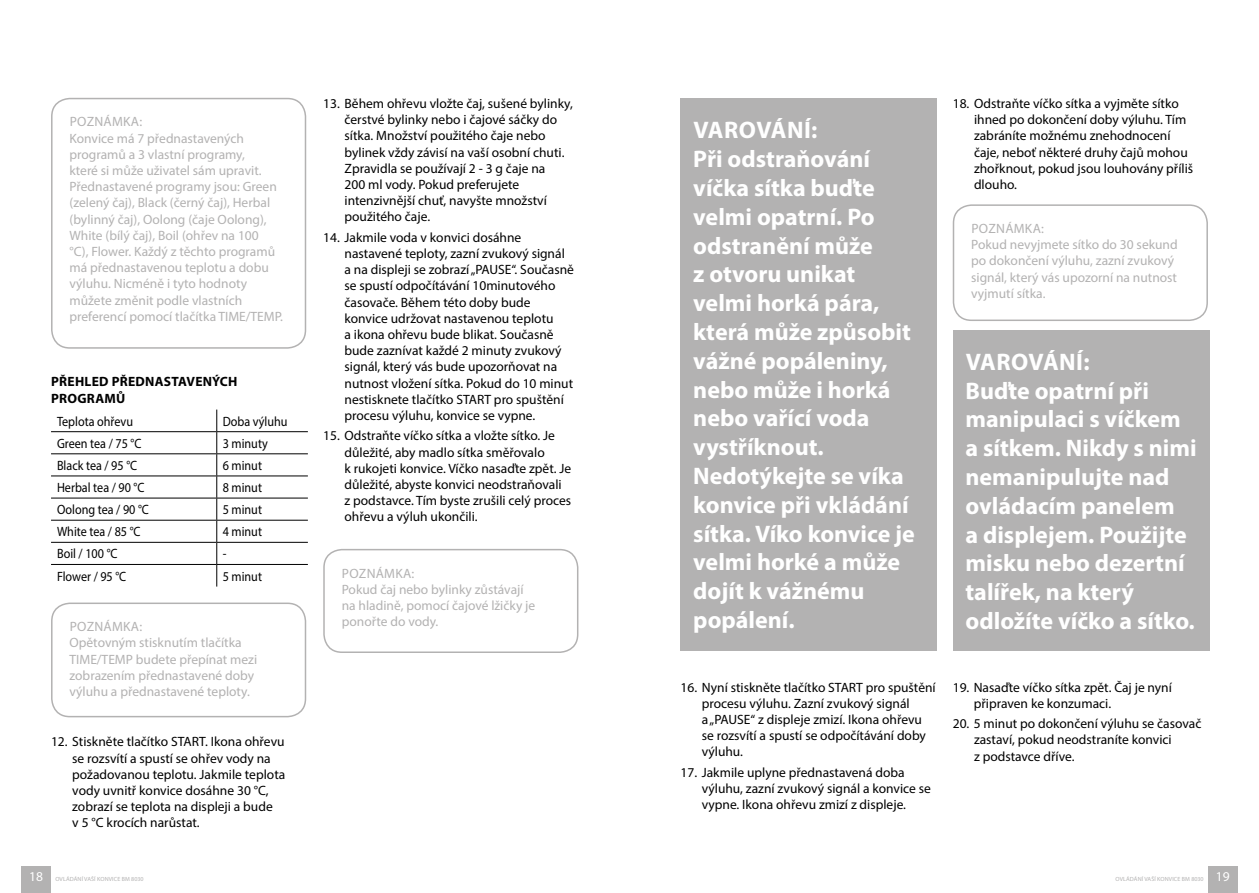
<style>
.page{position:relative;width:1259px;height:893px;background:#fff}
.page>*{position:absolute;margin:0;border:0;box-sizing:border-box;transform-origin:0 0}
.t1{font:700 24px/28.8px "Myriad Pro";color:#fff}
.t2{font:13.5px/16.2px "Myriad Pro";color:#000}
.t3{font:13.5px/16.2px "Myriad Pro";color:#b3b2b2}
.t4{font:13.5px "Myriad Pro";color:#000;scale:.9 1}
.t5{font:700 13.5px "Myriad Pro";color:#000}
.t6{font:13.5px "Myriad Pro";color:#fff}
.t7{font:6px "Myriad Pro";letter-spacing:.02em;color:#b3b2b2}
</style>
<div class="page">
<div style="left:21px;top:866px;width:30px;height:27px;background:#b3b2b2"></div>
<div style="left:1208px;top:866px;width:29px;height:27px;background:#b3b2b2"></div>
<div style="left:51px;top:98px;width:255px;height:251px;border:2px solid #b3b2b2;border-radius:18px"></div>
<hr style="left:51px;top:431px;width:166px;height:1px;background:#000">
<hr style="left:217px;top:431px;width:91px;height:1px;background:#000">
<hr style="left:51px;top:453px;width:166px;height:1px;background:#000">
<hr style="left:217px;top:453px;width:91px;height:1px;background:#000">
<hr style="left:51px;top:476px;width:166px;height:1px;background:#000">
<hr style="left:217px;top:476px;width:91px;height:1px;background:#000">
<hr style="left:51px;top:498px;width:166px;height:1px;background:#000">
<hr style="left:217px;top:498px;width:91px;height:1px;background:#000">
<hr style="left:51px;top:520px;width:166px;height:1px;background:#000">
<hr style="left:217px;top:520px;width:91px;height:1px;background:#000">
<hr style="left:51px;top:542px;width:166px;height:1px;background:#000">
<hr style="left:217px;top:542px;width:91px;height:1px;background:#000">
<hr style="left:51px;top:564px;width:166px;height:1px;background:#000">
<hr style="left:217px;top:564px;width:91px;height:1px;background:#000">
<svg style="left:216px;top:410px;width:1px;height:177px"></svg>
<div style="left:51px;top:603px;width:255px;height:114px;border:2px solid #b3b2b2;border-radius:18px"></div>
<div style="left:323px;top:549px;width:255px;height:104px;border:2px solid #b3b2b2;border-radius:18px"></div>
<div style="left:680px;top:98px;width:257px;height:553px;background:#b3b2b2"></div>
<div style="left:952px;top:204px;width:256px;height:117px;border:2px solid #b3b2b2;border-radius:18px"></div>
<div style="left:952px;top:330px;width:257px;height:321px;background:#b3b2b2"></div>
<p class="t3" style="left:70px;top:114px;width:17px">Pozn</p>
<p class="t3" style="left:104px;top:114px;width:19px">ámka</p>
<p class="t3" style="left:70px;top:114px;width:215px;text-indent:70px">:<br>Konvice má 7 přednastavených programů a 3 vlastní programy,<br>které si může uživatel sám upravit.<br>Přednastavené programy jsou: Green (zelený čaj), Black (černý čaj), Herbal (bylinný čaj), Oolong (čaje Oolong),<br>White (bílý čaj), Boil (ohřev na 100<br>°C), Flower. Každý z těchto programů má přednastavenou teplotu a dobu výluhu. Nicméně i tyto hodnoty můžete změnit podle vlastních preferencí pomocí tlačítka TIME/TEMP.</p>
<p class="t5" style="left:51px;top:373px;width:18px">Přehled</p>
<p class="t5" style="left:112px;top:373px;width:10px">přednastavených</p>
<p class="t5" style="left:51px;top:389px;width:11px">programů</p>
<p class="t4" style="left:57px;top:413px;width:86px">Teplota ohřevu</p>
<p class="t4" style="left:223px;top:413px;width:74px">Doba výluhu</p>
<p class="t4" style="left:57px;top:435px;width:95px">Green tea / 75 °C</p>
<p class="t4" style="left:223px;top:435px;width:52px">3 minuty</p>
<p class="t4" style="left:57px;top:457px;width:91px">Black tea / 95 °C</p>
<p class="t4" style="left:223px;top:457px;width:45px">6 minut</p>
<p class="t4" style="left:57px;top:479px;width:99px">Herbal tea / 90 °C</p>
<p class="t4" style="left:223px;top:479px;width:45px">8 minut</p>
<p class="t4" style="left:57px;top:501px;width:104px">Oolong tea / 90 °C</p>
<p class="t4" style="left:223px;top:501px;width:45px">5 minut</p>
<p class="t4" style="left:57px;top:523px;width:94px">White tea / 85 °C</p>
<p class="t4" style="left:223px;top:523px;width:45px">4 minut</p>
<p class="t4" style="left:57px;top:546px;width:69px">Boil / 100 °C</p>
<p class="t4" style="left:223px;top:546px;width:6px">-</p>
<p class="t4" style="left:57px;top:568px;width:79px">Flower / 95 °C</p>
<p class="t4" style="left:223px;top:568px;width:45px">5 minut</p>
<p class="t3" style="left:70px;top:618px;width:17px">Pozn</p>
<p class="t3" style="left:104px;top:618px;width:19px">ámka</p>
<p class="t3" style="left:70px;top:618px;width:189px;text-indent:70px">:<br>Opětovným stisknutím tlačítka<br>TIME/TEMP budete přepínat mezi zobrazením přednastavené doby výluhu a přednastavené teploty.</p>
<p class="t2" style="left:72px;top:733px;width:214px;text-indent:-21px">12. Stiskněte tlačítko START. I kona ohřevu se rozsvítí a spustí se ohřev vody na požadovanou teplotu. Jakmile teplota vody uvnitř konvice dosáhne 30 °C, zobrazí se teplota na displeji a bude<br>v 5 °C krocích narůstat.</p>
<p class="t2" style="left:344px;top:95px;width:230px;text-indent:-21px">13. Během ohřevu vložte čaj, sušené bylinky, čerstvé bylinky nebo i čajové sáčky do sítka. Množství použitého čaje nebo bylinek vždy závisí na vaší osobní chuti.<br>Zpravidla se používají 2 - 3 g čaje na<br>200 ml vody. Pokud preferujete intenzivnější chuť, navyšte množství použitého čaje.</p>
<p class="t2" style="left:344px;top:229px;width:231px;text-indent:-21px">14. Jakmile voda v konvici dosáhne nastavené teploty, zazní zvukový signál a na displeji se zobrazí „PAUSE“. Současně se spustí odpočítávání 10minutového časovače. Během této doby bude konvice udržovat nastavenou teplotu<br>a ikona ohřevu bude blikat. Současně bude zaznívat každé 2 minuty zvukový signál, který vás bude upozorňovat na nutnost vložení sítka. Pokud do 10 minut nestisknete tlačítko START pro spuštění procesu výluhu, konvice se vypne.</p>
<p class="t2" style="left:344px;top:428px;width:228px;text-indent:-21px">15. Odstraňte víčko sítka a vložte sítko. Je důležité, aby madlo sítka směřovalo<br>k rukojeti konvice. Víčko nasaďte zpět. Je důležité, abyste konvici neodstraňovali<br>z podstavce. Tím byste zrušili celý proces ohřevu a výluh ukončili.</p>
<p class="t3" style="left:342px;top:565px;width:17px">Pozn</p>
<p class="t3" style="left:376px;top:565px;width:19px">ámka</p>
<p class="t3" style="left:342px;top:565px;width:195px;text-indent:70px">:<br>Pokud čaj nebo bylinky zůstávají na hladině, pomocí čajové lžičky je ponořte do vody.</p>
<p class="t1" style="left:693px;top:115px;width:223px">VAROVÁNÍ:<br>Při odstraňování víčka sítka buďte velmi opatrní. Po odstranění může<br>z otvoru unikat velmi horká pára, která může způsobit vážné popáleniny, nebo může i horká nebo vařící voda vystříknout.<br>Nedotýkejte se víka konvice při vkládání sítka. Víko konvice je velmi horké a může dojít k vážnému popálení.</p>
<p class="t2" style="left:974px;top:95px;width:221px;text-indent:-21px">18. Odstraňte víčko sítka a vyjměte sítko ihned po dokončení doby výluhu. Tím zabráníte možnému znehodnocení čaje, neboť některé druhy čajů mohou zhořknout, pokud jsou louhovány příliš dlouho.</p>
<p class="t3" style="left:971px;top:220px;width:17px">Pozn</p>
<p class="t3" style="left:1005px;top:220px;width:19px">ámka</p>
<p class="t3" style="left:971px;top:220px;width:208px;text-indent:70px">:<br>Pokud nevyjmete sítko do 30 sekund po dokončení výluhu, zazní zvukový signál, který vás upozorní na nutnost vyjmutí sítka.</p>
<h1 class="t1" style="left:965px;top:346px;width:233px">VAROVÁNÍ:<br>Buďte opatrní při manipulaci s víčkem a sítkem. Nikdy s nimi nemanipulujte nad ovládacím panelem<br>a displejem. Použijte misku nebo dezertní talířek, na který odložíte víčko a sítko.</h1>
<p class="t2" style="left:702px;top:679px;width:235px;text-indent:-21px">16. Nyní stiskněte tlačítko START pro spuštění procesu výluhu. Zazní zvukový signál<br>a „PAUSE“ z displeje zmizí. I kona ohřevu se rozsvítí a spustí se odpočítávání doby výluhu.</p>
<p class="t2" style="left:702px;top:764px;width:231px;text-indent:-21px">17. Jakmile uplyne přednastavená doba výluhu, zazní zvukový signál a konvice se vypne. I kona ohřevu zmizí z displeje.</p>
<p class="t2" style="left:973px;top:679px;width:200px;text-indent:-21px">19. Nasaďte víčko sítka zpět. Čaj je nyní připraven ke konzumaci.</p>
<p class="t2" style="left:974px;top:715px;width:229px;text-indent:-21px">20. 5 minut po dokončení výluhu se časovač zastaví, pokud neodstraníte konvici<br>z podstavce dříve.</p>
<p class="t6" style="left:29px;top:868px;width:15px">18</p>
<p class="t7" style="left:55px;top:875px;width:33px">Ovládání vaší</p>
<p class="t7" style="left:97px;top:875px;width:5px">konv</p>
<p class="t7" style="left:112px;top:875px;width:33px">ice BM 8030</p>
<p class="t7" style="left:1115px;top:875px;width:33px">Ovládání vaší</p>
<p class="t7" style="left:1157px;top:875px;width:5px">konv</p>
<p class="t7" style="left:1172px;top:875px;width:33px">ice BM 8030</p>
<p class="t6" style="left:1216px;top:868px;width:15px">19</p>
</div>
